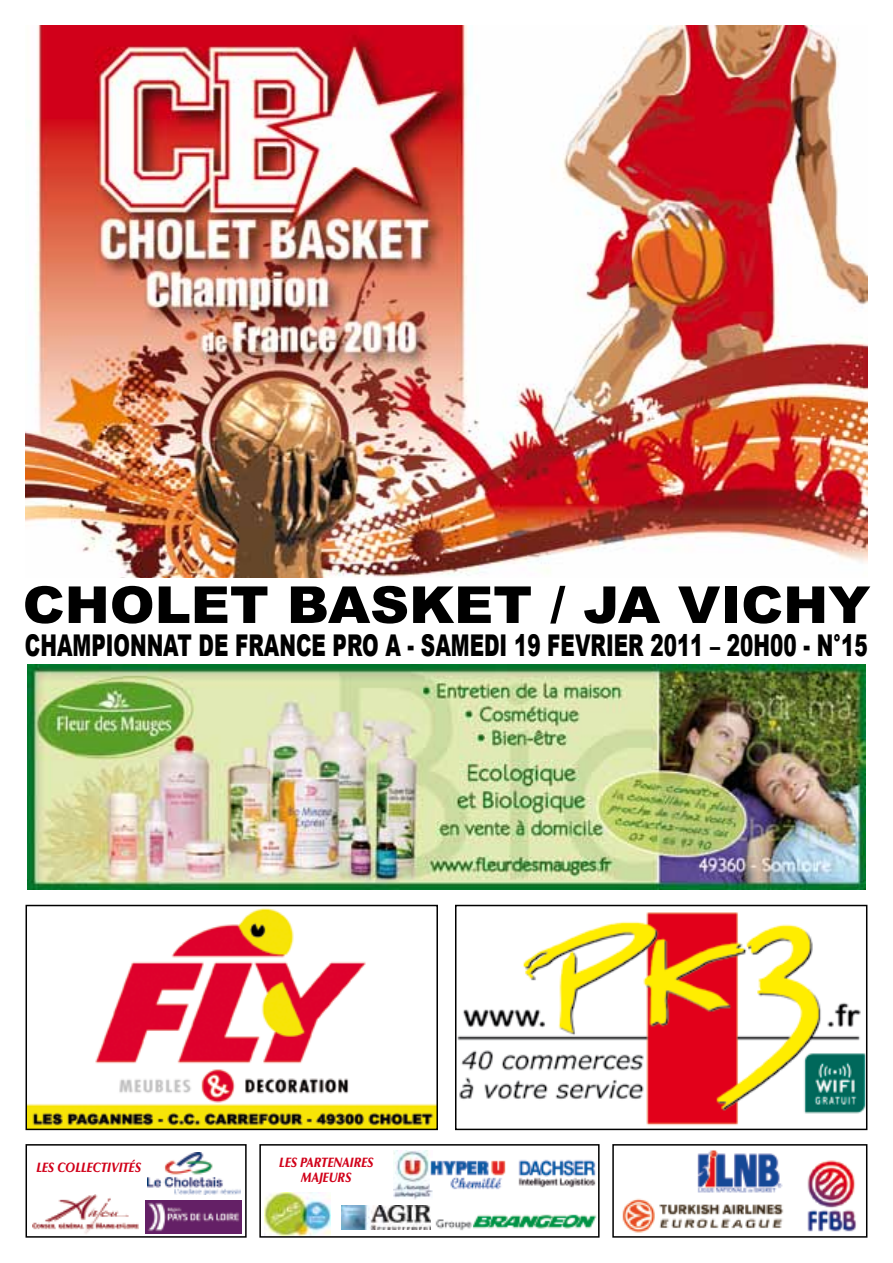
<style>
.page{position:relative;width:893px;height:1263px;background:#fff}
.page>*{position:absolute;margin:0;border:0;box-sizing:border-box;transform-origin:0 0}
.t1{font:900 51px "Arial";color:#000;scale:1.06 1}
.t2{font:900 30px "Arial";color:#000;scale:.67 1}
.t3{font:italic 900 13.5px/15px "Optima";color:#d10019;text-align:center;scale:.85 1}
</style>
<div class="page">
<img style="left:26px;top:26px;width:841px;height:552px">
<img style="left:28px;top:664px;width:837px;height:226px">
<img style="left:29px;top:908px;width:406px;height:219px">
<div style="left:26px;top:905px;width:412px;height:225px;border:2px solid #000"></div>
<div style="left:26px;top:1144px;width:221px;height:94px;border:2px solid #000"></div>
<div style="left:259px;top:1144px;width:341px;height:94px;border:2px solid #000"></div>
<img style="left:341px;top:1205px;width:89px;height:25px">
<img style="left:518px;top:1159px;width:78px;height:29px">
<img style="left:148px;top:1153px;width:92px;height:42px">
<img style="left:32px;top:1195px;width:107px;height:39px">
<img style="left:146px;top:1201px;width:95px;height:32px">
<img style="left:435px;top:1214px;width:162px;height:17px">
<img style="left:265px;top:1192px;width:65px;height:43px">
<img style="left:393px;top:1150px;width:40px;height:49px">
<img style="left:431px;top:1158px;width:75px;height:32px">
<img style="left:458px;top:912px;width:406px;height:214px">
<div style="left:455px;top:905px;width:412px;height:225px;border:2px solid #000"></div>
<div style="left:612px;top:1144px;width:255px;height:94px;border:2px solid #000"></div>
<img style="left:623px;top:1198px;width:161px;height:35px">
<img style="left:807px;top:1160px;width:50px;height:72px">
<img style="left:697px;top:1150px;width:85px;height:43px">
<h1 class="t1" style="left:23px;top:568px;width:801px">CHOLET BASKET / JA VICHY</h1>
<p class="t2" style="left:25px;top:623px;width:1259px">CHAMPIONNAT DE FRANCE PRO A - SAMEDI 19 FEVRIER 2011 – 20H00 - N°15</p>
<p class="t3" style="left:36px;top:1160px;width:125px">LES COLLECTIVITÉS</p>
<p class="t3" style="left:279px;top:1154px;width:112px">LES PARTENAIRES<br>MAJEURS</p>
</div>
